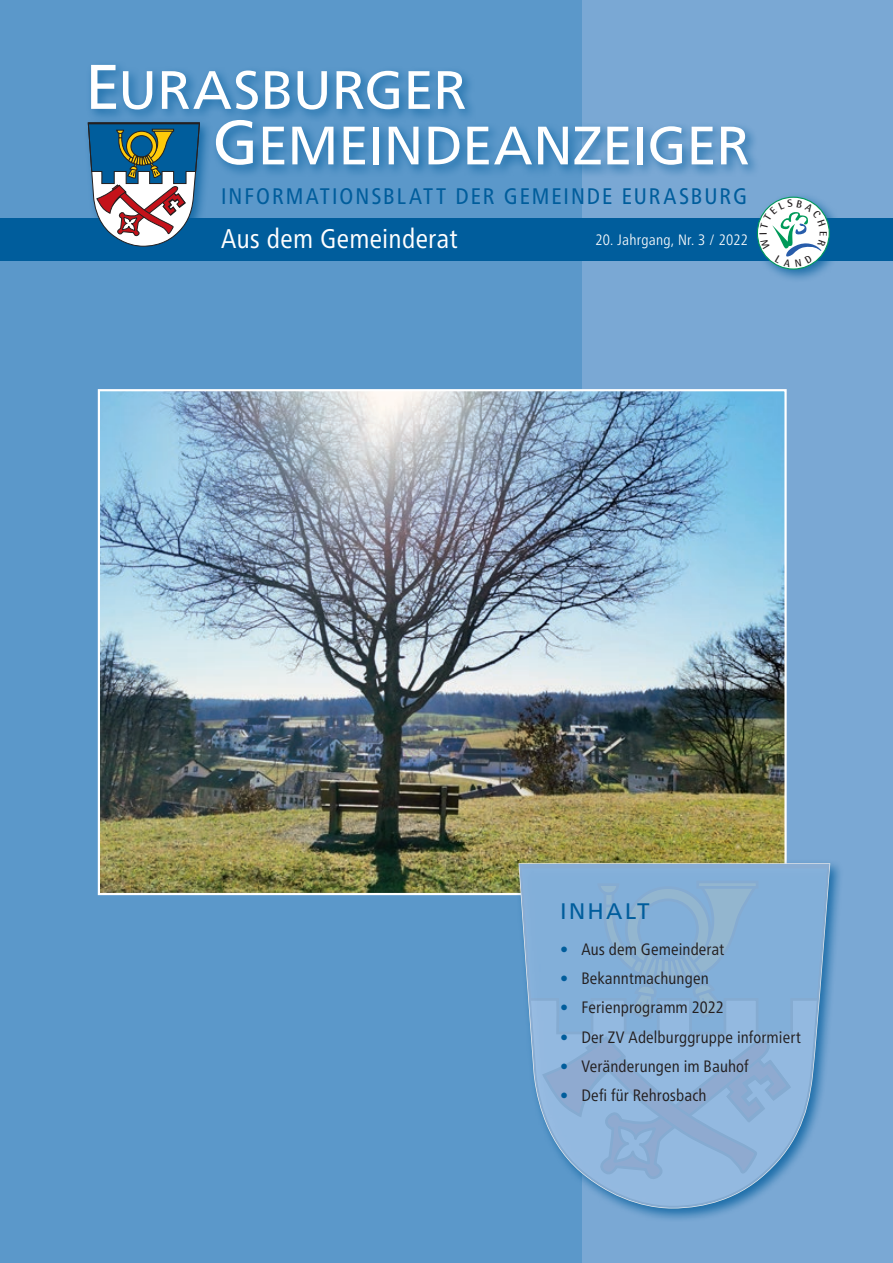
<style>
.page{position:relative;width:893px;height:1263px;background:#7aa8d4}
.page>*{position:absolute;margin:0;border:0;box-sizing:border-box;transform-origin:0 0}
.t1{font:54px/55.5px "Frutiger Neue LT";letter-spacing:-.005em;color:#fff}
.t2{font:condensed 27px "Frutiger Neue LT";letter-spacing:.01em;color:#fff}
.t3{font:condensed 22.5px "Frutiger Neue LT";letter-spacing:.09em;color:#005d9c}
.t4{font:22.5px "Frutiger Neue LT";letter-spacing:.09em;color:#005d9c}
.t5{font:condensed 16.5px "Frutiger Neue LT";letter-spacing:.005em;color:#231f20}
.t6{font:300 condensed 15px "Frutiger Neue LT";letter-spacing:.02em;color:#fff}
.t7{font:700 10.5px "AT Rotis Semi Sans";color:#231f20}
.s1{font-size:63px}
.s2{color:#005d9c}
</style>
<div class="page">
<div style="left:0;top:0;width:581px;height:1263px;background:#5b98ca"></div>
<div style="left:0;top:218px;width:893px;height:43px;background:#005d9c"></div>
<img style="left:101px;top:392px;width:683px;height:500px">
<div style="left:513px;top:858px;width:331px;height:364px;background:#005d9c;opacity:.75"></div>
<div style="left:516px;top:860px;width:325px;height:360px;background:#005d9c;opacity:.75"></div>
<svg style="left:518px;top:863px;width:312px;height:345px"></svg>
<div style="left:86px;top:60px;width:675px;height:118px;background:#005d9c;opacity:.75"></div>
<div style="left:83px;top:117px;width:130px;height:143px;background:#005d9c;opacity:.75"></div>
<svg style="left:87px;top:122px;width:113px;height:125px;background:#6b8497"></svg>
<div style="left:752px;top:192px;width:91px;height:91px;background:#005d9c;opacity:.75"></div>
<div style="left:757px;top:197px;width:73px;height:73px;border:1px solid #009a5a;border-radius:50%"></div>
<svg style="left:760px;top:199px;width:66px;height:68px;background:#c9e1e4"></svg>
<h1 class="t1" style="left:213px;top:62px;width:538px;text-indent:-128px"><span class="s1">E</span>URASBURGER<br><span class="s1">G</span>EMEINDEANZEIGER</h1>
<h3 class="t3" style="left:221px;top:183px;width:527px">INFORMATIONSBLATT DER GEMEINDE EURASBURG</h3>
<h2 class="t2" style="left:221px;top:222px;width:238px">Aus dem Gemeinderat</h2>
<p class="t6" style="left:595px;top:231px;width:154px">20. Jahrgang, Nr. 3 / 2022</p>
<p class="t7" style="left:830px;top:231px;width:7px;rotate:90deg">E</p>
<h3 class="t4" style="left:560px;top:897px;width:91px">INHALT</h3>
<p class="t5" style="left:560px;top:940px;width:166px"><span class="s2">•</span> Aus dem Gemeinderat</p>
<p class="t5" style="left:560px;top:969px;width:150px"><span class="s2">•</span> Bekanntmachungen</p>
<p class="t5" style="left:560px;top:998px;width:165px"><span class="s2">•</span> Ferienprogramm 2022</p>
<p class="t5" style="left:560px;top:1027px;width:242px"><span class="s2">•</span> Der ZV Adelburggruppe informiert</p>
<p class="t5" style="left:560px;top:1056px;width:190px"><span class="s2">•</span> Veränderungen im Bauhof</p>
<p class="t5" style="left:560px;top:1085px;width:148px"><span class="s2">•</span> Defi für Rehrosbach</p>
</div>
